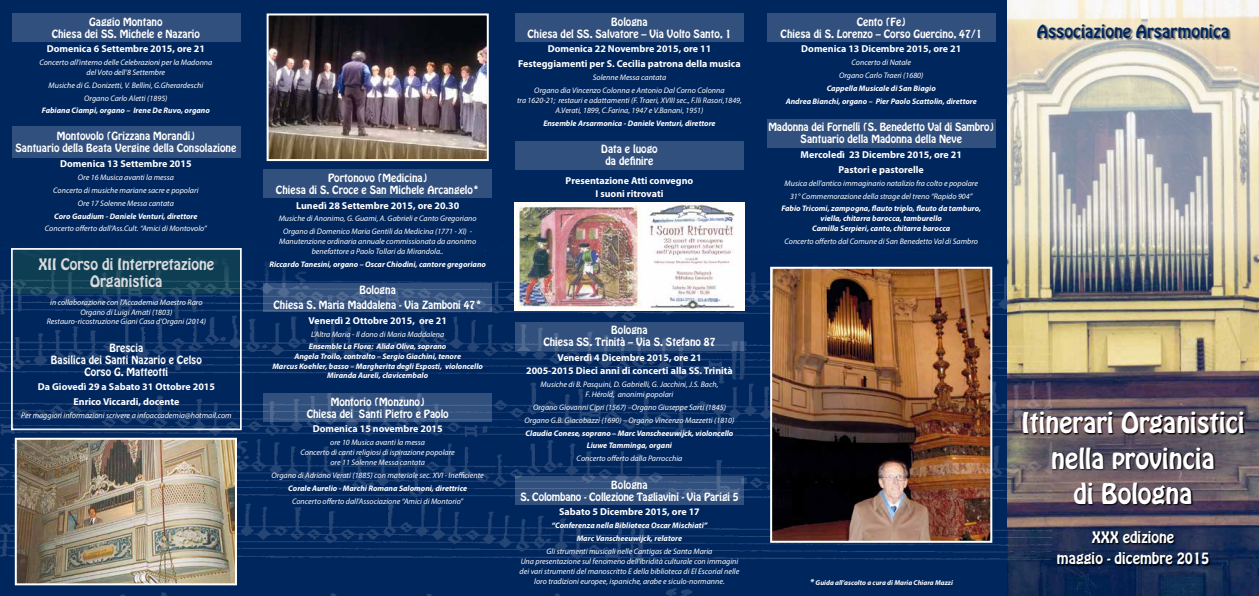
<style>
.page{position:relative;width:1259px;height:596px;background:#fff}
.page>*{position:absolute;margin:0;border:0;box-sizing:border-box;transform-origin:0 0}
.t1{font:25.1px/35px "Hobo Std";color:#fff;text-align:center}
.t2{font:16px "Hobo Std";color:#00265e}
.t3{font:14px/16.8px "Hobo Std";color:#d9dadb;text-align:center}
.t4{font:14px/21px "Hobo Std";color:#fff;text-align:center}
.t5{font:10px/12px "Hobo Std";color:#fff;text-align:center}
.t6{font:700 10px/14.8px "Myriad Pro";color:#fff;text-align:center}
.t7{font:italic 8px/10px "Myriad Pro";color:#fff;text-align:center}
.t8{font:italic 700 8px/12.8px "Myriad Pro";color:#fff;text-align:center}
.t9{font:italic 700 7px "Myriad Pro";color:#fff}
.s1{font-size:9px}
</style>
<div class="page">
<div style="left:0;top:0;width:1007px;height:595px;background:#00265e"></div>
<div style="left:766px;top:13px;width:229px;height:29px;background:#32507d"></div>
<div style="left:766px;top:119px;width:229px;height:28px;background:#32507d"></div>
<div style="left:515px;top:13px;width:229px;height:29px;background:#32507d"></div>
<div style="left:12px;top:13px;width:228px;height:29px;background:#32507d"></div>
<img style="left:1051px;top:315px;width:208px;height:280px">
<img style="left:0;top:227px;width:1051px;height:368px">
<img style="left:1007px;top:0;width:252px;height:315px">
<svg style="left:1023px;top:411px;width:223px;height:155px;background:#44404f"></svg>
<div style="left:12px;top:126px;width:228px;height:31px;background:#32507d"></div>
<svg style="left:11px;top:248px;width:231px;height:182px"></svg>
<div style="left:12px;top:249px;width:229px;height:180px;border:1px solid #fff"></div>
<svg style="left:515px;top:322px;width:228px;height:28px;background:#35537f"></svg>
<div style="left:515px;top:141px;width:228px;height:28px;background:#32507d"></div>
<svg style="left:263px;top:283px;width:229px;height:29px;background:#395681"></svg>
<div style="left:263px;top:169px;width:229px;height:28px;background:#32507d"></div>
<svg style="left:263px;top:393px;width:229px;height:28px;background:#385581"></svg>
<img style="left:18px;top:440px;width:216px;height:142px">
<div style="left:15px;top:437px;width:222px;height:148px;border:2px solid #fff"></div>
<img style="left:270px;top:16px;width:216px;height:142px">
<div style="left:267px;top:13px;width:222px;height:148px;border:2px solid #fff"></div>
<img style="left:773px;top:269px;width:216px;height:270px">
<div style="left:770px;top:266px;width:222px;height:276px;border:2px solid #fff"></div>
<svg style="left:1025px;top:12px;width:216px;height:39px;background:#dad1bd"></svg>
<img style="left:515px;top:203px;width:229px;height:108px">
<p class="t5" style="left:52px;top:16px;width:150px">Gaggio Montano<br>Chiesa dei SS. Michele e Nazario</p>
<p class="t6" style="left:47px;top:41px;width:160px">Domenica 6 Settembre 2015, ore 21</p>
<p class="t7" style="left:39px;top:57px;width:174px">Concerto all’interno delle Celebrazioni per la Madonna del Voto dell’8 Settembre</p>
<p class="t7" style="left:49px;top:79px;width:156px;line-height:12.4px">Musiche di G. Donizetti, V. Bellini, G.Gherardeschi<br>Organo Carlo Aletti (1895)</p>
<p class="t8" style="left:42px;top:104px;width:169px">Fabiana Ciampi, organo – Irene De Ruvo, organo</p>
<p class="t5" style="left:15px;top:130px;width:222px">Montovolo (Grizzana Morandi)<br>Santuario della Beata Vergine della Consolazione</p>
<p class="t6" style="left:60px;top:156px;width:133px">Domenica 13 Settembre 2015</p>
<p class="t7" style="left:53px;top:171px;width:147px;line-height:12.8px">Ore 16 Musica avanti la messa<br>Concerto di musiche mariane sacre e popolari<br>Ore 17 Solenne Messa cantata</p>
<p class="t8" style="left:54px;top:209px;width:145px">Coro Gaudium - Daniele Venturi, direttore</p>
<p class="t7" style="left:45px;top:223px;width:163px">Concerto offerto dall’Ass.Cult. “Amici di Montovolo”</p>
<h3 class="t3" style="left:39px;top:256px;width:177px">XII Corso di Interpretazione<br>Organistica</h3>
<p class="t7" style="left:47px;top:297px;width:161px;line-height:9.6px">in collaborazione con l’Accademia Maestro Raro<br>Organo di Luigi Amati (1803)<br>Restauro-ricostruzione Giani Casa d’Organi (2014)</p>
<p class="t5" style="left:51px;top:341px;width:152px">Brescia<br>Basilica dei Santi Nazario e Celso<br>Corso G. Matteotti</p>
<p class="t6" style="left:38px;top:379px;width:179px">Da Giovedì 29 a Sabato 31 Ottobre 2015<br>Enrico Viccardi, docente</p>
<p class="t7" style="left:21px;top:410px;width:212px">Per maggiori informazioni scrivere a infoaccademia@hotmail.com</p>
<p class="t5" style="left:276px;top:172px;width:205px">Portonovo (Medicina)<br>Chiesa di S. Croce e San Michele Arcangelo*</p>
<p class="t6" style="left:296px;top:197px;width:165px">Lunedì 28 Settembre 2015, ore 20.30</p>
<p class="t7" style="left:279px;top:212px;width:199px;line-height:12.8px">Musiche di Anonimo, G. Guami, A. Gabrieli e Canto Gregoriano<br>Organo di Domenico Maria Gentili da Medicina (1771 - XI) -</p>
<p class="t7" style="left:279px;top:236px;width:199px">Manutenzione ordinaria annuale commissionata da anonimo benefattore a Paolo Tollari da Mirandola..</p>
<p class="t8" style="left:269px;top:257px;width:218px">Riccardo Tanesini, organo – Oscar Chiodini, cantore gregoriano</p>
<p class="t5" style="left:273px;top:283px;width:210px;line-height:14.8px">Bologna<br>Chiesa S. Maria Maddalena - Via Zamboni 47*</p>
<p class="t6" style="left:308px;top:313px;width:140px">Venerdì 2 Ottobre 2015, ore 21</p>
<p class="t7" style="left:311px;top:329px;width:135px">L’Altra Maria - Il dono di Maria Maddalena</p>
<p class="t8" style="left:272px;top:341px;width:212px;line-height:9.6px">Ensemble La Flora: Alida Oliva, soprano<br>Angela Troilo, contralto – Sergio Giachini, tenore<br>Marcus Koehler, basso – Margherita degli Esposti, violoncello Miranda Aureli, clavicembalo</p>
<p class="t5" style="left:307px;top:395px;width:143px">Montorio (Monzuno)<br>Chiesa dei Santi Pietro e Paolo</p>
<p class="t6" style="left:313px;top:421px;width:131px">Domenica 15 novembre 2015</p>
<p class="t7" style="left:300px;top:437px;width:156px">ore 10 Musica avanti la messa<br>Concerto di canti religiosi di ispirazione popolare ore 11 Solenne Messa cantata</p>
<p class="t7" style="left:272px;top:470px;width:214px">Organo di Adriano Verati (1885) con materiale sec. XVI - Inefficiente</p>
<p class="t8" style="left:288px;top:481px;width:180px">Corale Aurelio - Marchi Romana Salomoni, direttrice</p>
<p class="t7" style="left:292px;top:495px;width:173px">Concerto offerto dall’Associazione “Amici di Montorio”</p>
<p class="t5" style="left:527px;top:16px;width:205px">Bologna<br>Chiesa del SS. Salvatore – Via Volto Santo, 1</p>
<p class="t6" style="left:518px;top:41px;width:224px">Domenica 22 Novembre 2015, ore 11<br>Festeggiamenti per S. Cecilia patrona della musica</p>
<p class="t7" style="left:534px;top:71px;width:192px;line-height:12.8px">Solenne Messa cantata<br>Organo dia Vincenzo Colonna e Antonio Dal Corno Colonna</p>
<p class="t7" style="left:517px;top:95px;width:226px">tra 1620-21; restauri e adattamenti (F. Traeri, XVIII sec., F.lli Rasori,1849,<br>A.Verati, 1899, C.Farina, 1947 e V.Banani, 1951)</p>
<p class="t8" style="left:543px;top:116px;width:174px">Ensemble Arsarmonica - Daniele Venturi, direttore</p>
<p class="t5" style="left:601px;top:143px;width:58px">Data e luogo da definire</p>
<p class="t6" style="left:565px;top:173px;width:129px;line-height:12.8px">Presentazione Atti convegno<br>I suoni ritrovati</p>
<p class="t5" style="left:780px;top:16px;width:203px">Cento (Fe)<br>Chiesa di S. Lorenzo – Corso Guercino, 47/1</p>
<p class="t6" style="left:801px;top:41px;width:161px">Domenica 13 Dicembre 2015, ore 21</p>
<p class="t7" style="left:839px;top:56px;width:86px;line-height:12.8px">Concerto di Natale<br>Organo Carlo Traeri (1680)</p>
<p class="t8" style="left:785px;top:82px;width:193px">Cappella Musicale di San Biagio<br>Andrea Bianchi, organo – Pier Paolo Scattolin, direttore</p>
<p class="t5" style="left:768px;top:121px;width:227px">Madonna dei Fornelli (S. Benedetto Val di Sambro)<br>Santuario della Madonna della Neve</p>
<p class="t6" style="left:800px;top:147px;width:163px">Mercoledì 23 Dicembre 2015, ore 21<br>Pastori e pastorelle</p>
<p class="t7" style="left:784px;top:176px;width:195px;line-height:12.8px">Musica dell’antico immaginario natalizio fra colto e popolare<br>31° Commemorazione della strage del treno “Rapido 904”</p>
<p class="t8" style="left:781px;top:203px;width:201px;line-height:10px">Fabio Tricomi, zampogna, flauto triplo, flauto da tamburo, viella, chitarra barocca, tamburello<br>Camilla Serpieri, canto, chitarra barocca</p>
<p class="t7" style="left:784px;top:236px;width:195px">Concerto offerto dal Comune di San Benedetto Val di Sambro</p>
<h2 class="t2" style="left:1036px;top:20px;width:194px">Associazione Arsarmonica</h2>
<p class="t5" style="left:543px;top:324px;width:174px">Bologna<br>Chiesa SS. Trinità – Via S. Stefano 87</p>
<p class="t6" style="left:526px;top:351px;width:208px;line-height:12.8px">Venerdì 4 Dicembre 2015, ore 21<br>2005-2015 Dieci anni di concerti alla SS. Trinità</p>
<p class="t7" style="left:540px;top:379px;width:179px">Musiche di B. Pasquini, D. Gabrielli, G. Jacchini, J.S. Bach,<br>F. Hérold, anonimi popolari</p>
<p class="t7" style="left:524px;top:400px;width:211px;line-height:12.8px">Organo Giovanni Cipri (1567) –Organo Giuseppe Sarti (1845)<br>Organo G.B. Giacobazzi (1690) – Organo Vincenzo Mazzetti (1810)</p>
<p class="t8" style="left:525px;top:426px;width:209px">Claudia Conese, soprano – Marc Vanscheeuwijck, violoncello<br>Liuwe Tamminga, organi</p>
<p class="t7" style="left:576px;top:453px;width:107px">Concerto offerto dalla Parrocchia</p>
<p class="t5" style="left:520px;top:478px;width:220px">Bologna<br>S. Colombano - Collezione Tagliavini - Via Parigi 5</p>
<p class="t6" style="left:559px;top:504px;width:142px">Sabato 5 Dicembre 2015, ore 17</p>
<p class="t8" style="left:551px;top:518px;width:157px">“Conferenza nella Biblioteca Oscar Mischiati”<br>Marc Vanscheeuwijck, relatore</p>
<p class="t7" style="left:519px;top:545px;width:221px">Gli strumenti musicali nelle Cantigas de Santa Maria<br>Una presentazione sul fenomeno dell’ibridità culturale con immagini dei vari strumenti del manoscritto E della biblioteca di El Escorial nelle loro tradizioni europee, ispaniche, arabe e siculo-normanne.</p>
<p class="t9" style="left:810px;top:577px;width:144px"><span class="s1">*</span> Guida all’ascolto a cura di Maria Chiara Mazzi</p>
<h1 class="t1" style="left:1021px;top:406px;width:225px">Itinerari Organistici nella provincia<br>di Bologna</h1>
<h3 class="t4" style="left:1057px;top:526px;width:154px">XXX edizione<br>maggio - dicembre 2015</h3>
</div>
